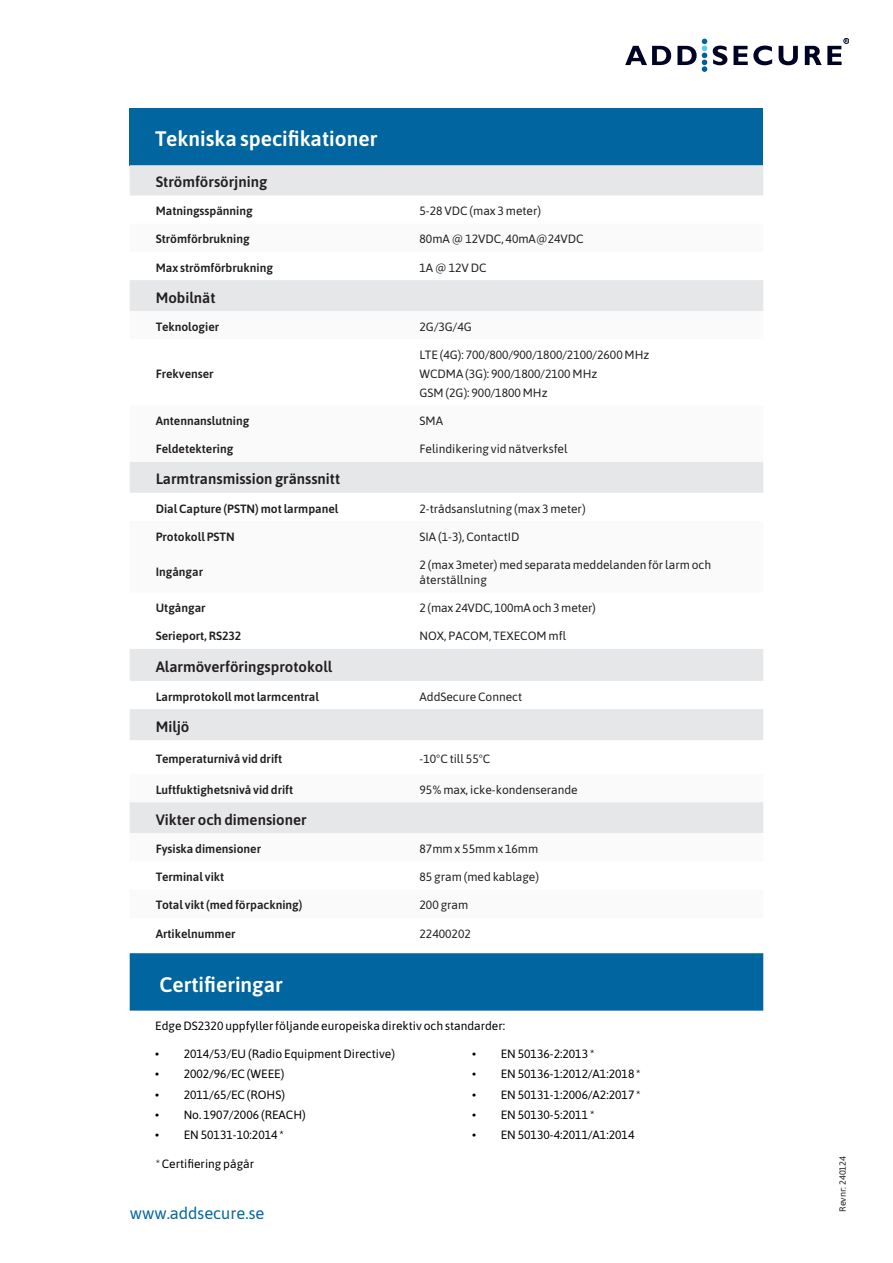
<style>
.page{position:relative;width:893px;height:1263px;background:#fff}
.page>*{position:absolute;margin:0;border:0;box-sizing:border-box;transform-origin:0 0}
.t1{font:600 21px "Asap";color:#fff}
.t2{font:16.5px "Asap";color:#01669f}
.t3{font:600 15px "Asap";color:#231f20}
.t4{font:12px "Asap";color:#231f20}
.t5{font:600 12px "Asap";color:#231f20}
.t6{font:12px "Asap";color:#000001}
.t7{font:9px "Asap";color:#231f20}
.s1{color:#231f20}
</style>
<div class="page">
<svg style="left:625px;top:38px;width:224px;height:34px"></svg>
<div style="left:130px;top:108px;width:633px;height:57px;background:#01669f"></div>
<div style="left:130px;top:165px;width:633px;height:31px;background:#e6e7e9"></div>
<svg style="left:130px;top:280px;width:633px;height:553px"></svg>
<svg style="left:130px;top:339px;width:633px;height:66px"></svg>
<div style="left:130px;top:953px;width:633px;height:58px;background:#01669f"></div>
<p class="t1" style="left:155px;top:124px;width:224px">Tekniska specifikationer</p>
<p class="t3" style="left:156px;top:171px;width:113px">Strömförsörjning</p>
<p class="t5" style="left:156px;top:203px;width:98px">Matningsspänning</p>
<p class="t4" style="left:420px;top:203px;width:123px">5-28 VDC (max 3 meter)</p>
<p class="t5" style="left:156px;top:231px;width:95px">Strömförbrukning</p>
<p class="t4" style="left:420px;top:231px;width:166px">80mA @ 12VDC, 40mA@24VDC</p>
<p class="t5" style="left:156px;top:259px;width:119px">Max strömförbrukning</p>
<p class="t4" style="left:420px;top:259px;width:69px">1A @ 12V DC</p>
<p class="t3" style="left:156px;top:287px;width:61px">Mobilnät</p>
<p class="t5" style="left:156px;top:318px;width:65px">Teknologier</p>
<p class="t4" style="left:420px;top:318px;width:54px">2G/3G/4G</p>
<p class="t5" style="left:156px;top:365px;width:59px">Frekvenser</p>
<p class="t4" style="left:420px;top:347px;width:231px">LTE (4G): 700/800/900/1800/2100/2600 MHz</p>
<p class="t4" style="left:420px;top:365px;width:179px">WCDMA (3G): 900/1800/2100 MHz</p>
<p class="t4" style="left:420px;top:384px;width:130px">GSM (2G): 900/1800 MHz</p>
<p class="t5" style="left:156px;top:412px;width:95px">Antennanslutning</p>
<p class="t4" style="left:420px;top:412px;width:25px">SMA</p>
<p class="t5" style="left:156px;top:441px;width:79px">Feldetektering</p>
<p class="t4" style="left:420px;top:441px;width:150px">Felindikering vid nätverksfel</p>
<p class="t3" style="left:156px;top:468px;width:186px">Larmtransmission gränssnitt</p>
<p class="t5" style="left:156px;top:500px;width:184px">Dial Capture (PSTN) mot larmpanel</p>
<p class="t4" style="left:420px;top:500px;width:168px">2-trådsanslutning (max 3 meter)</p>
<p class="t5" style="left:156px;top:528px;width:81px">Protokoll PSTN</p>
<p class="t4" style="left:420px;top:528px;width:102px">SIA (1-3), ContactID</p>
<p class="t5" style="left:156px;top:564px;width:49px">Ingångar</p>
<p class="t4" style="left:420px;top:556px;width:293px">2 (max 3meter) med separata meddelanden för larm och</p>
<p class="t4" style="left:420px;top:571px;width:69px">återställning</p>
<p class="t5" style="left:156px;top:599px;width:51px">Utgångar</p>
<p class="t4" style="left:420px;top:600px;width:178px">2 (max 24VDC, 100mA och 3 meter)</p>
<p class="t5" style="left:156px;top:628px;width:87px">Serieport, RS232</p>
<p class="t4" style="left:420px;top:628px;width:148px">NOX, PACOM, TEXECOM mfl</p>
<p class="t3" style="left:156px;top:656px;width:178px">Alarmöverföringsprotokoll</p>
<p class="t5" style="left:156px;top:688px;width:165px">Larmprotokoll mot larmcentral</p>
<p class="t4" style="left:420px;top:688px;width:104px">AddSecure Connect</p>
<p class="t3" style="left:156px;top:716px;width:35px">Miljö</p>
<p class="t5" style="left:156px;top:750px;width:128px">Temperaturnivå vid drift</p>
<p class="t4" style="left:420px;top:750px;width:72px">-10°C till 55°C</p>
<p class="t5" style="left:156px;top:781px;width:139px">Luftfuktighetsnivå vid drift</p>
<p class="t4" style="left:420px;top:781px;width:160px">95% max, icke-kondenserande</p>
<p class="t3" style="left:156px;top:809px;width:152px">Vikter och dimensioner</p>
<p class="t5" style="left:156px;top:840px;width:107px">Fysiska dimensioner</p>
<p class="t4" style="left:420px;top:840px;width:120px">87mm x 55mm x 16mm</p>
<p class="t5" style="left:156px;top:868px;width:70px">Terminal vikt</p>
<p class="t4" style="left:420px;top:868px;width:121px">85 gram (med kablage)</p>
<p class="t5" style="left:156px;top:897px;width:148px">Total vikt (med förpackning)</p>
<p class="t4" style="left:420px;top:897px;width:50px">200 gram</p>
<p class="t5" style="left:156px;top:925px;width:81px">Artikelnummer</p>
<p class="t4" style="left:420px;top:925px;width:53px">22400202</p>
<p class="t1" style="left:159px;top:969px;width:125px">Certifieringar</p>
<p class="t6" style="left:155px;top:1017px;width:351px">Edge DS2320 uppfyller följande europeiska direktiv och standarder:</p>
<p class="t6" style="left:155px;top:1045px;width:241px">• 2014/53/EU (Radio Equipment Directive)</p>
<p class="t6" style="left:155px;top:1066px;width:131px">• 2002/96/EC (WEEE)</p>
<p class="t6" style="left:155px;top:1086px;width:131px">• 2011/65/EC (ROHS)</p>
<p class="t6" style="left:155px;top:1106px;width:152px">• No. 1907/2006 (REACH)</p>
<p class="t6" style="left:155px;top:1127px;width:130px">• EN 50131-10:2014 *</p>
<p class="t6" style="left:472px;top:1045px;width:124px">• EN 50136-2:2013 *</p>
<p class="t6" style="left:472px;top:1066px;width:170px">• EN 50136-1:2012/A1:2018 *</p>
<p class="t6" style="left:472px;top:1086px;width:170px">• EN 50131-1:2006/A2:2017 *</p>
<p class="t6" style="left:472px;top:1106px;width:124px">• EN 50130-5:2011 *</p>
<p class="t6" style="left:472px;top:1127px;width:164px">• EN 50130-4:2011/A1:2014</p>
<p class="t6" style="left:156px;top:1156px;width:100px"><span class="s1">*</span> Certifiering pågår</p>
<p class="t7" style="left:836px;top:1212px;width:57px;rotate:-90deg">Revnr: 240124</p>
<h2 class="t2" style="left:130px;top:1201px;width:136px">www.addsecure.se</h2>
</div>
